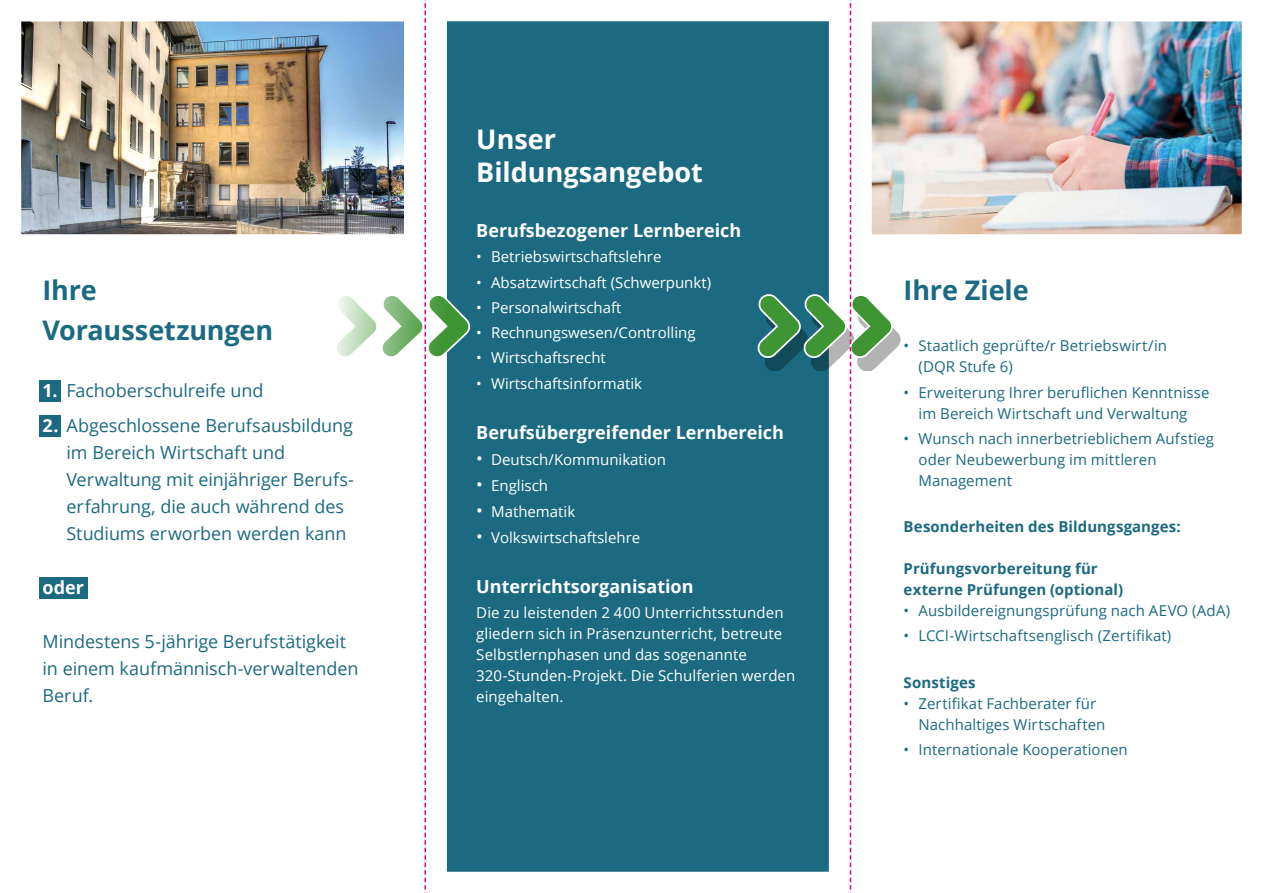
<style>
.page{position:relative;width:1263px;height:893px;background:#fff}
.page>*{position:absolute;margin:0;border:0;box-sizing:border-box;transform-origin:0 0}
.t1{font:700 27px/39.6px "Open Sans";letter-spacing:-.005em;color:#1c6a81}
.t2{font:700 27px/32.4px "Open Sans";color:#fff}
.t3{font:18px/27px "Open Sans";letter-spacing:-.005em;color:#1c6a81}
.t4{font:700 18px "Open Sans";color:#fff}
.t5{font:15px/21px "Open Sans";color:#fff}
.t6{font:15px/21px "Open Sans";letter-spacing:.005em;color:#1c6a81}
.t7{font:700 15px/21px "Open Sans";letter-spacing:.005em;color:#1c6a81}
.s1{font-weight:700;color:#fff}
.s2{font-size:18px}
</style>
<div class="page">
<div style="left:39px;top:381px;width:22px;height:21px;background:#1c6a81"></div>
<div style="left:39px;top:416px;width:22px;height:21px;background:#1c6a81"></div>
<div style="left:39px;top:577px;width:49px;height:21px;background:#1c6a81"></div>
<div style="left:436px;top:11px;width:403px;height:871px;background:#1c6a81"></div>
<div style="left:426px;top:0;width:424px;height:893px;border:21px solid #fff"></div>
<div style="left:765px;top:307px;width:135px;height:64px;background:#000;opacity:.3"></div>
<img style="left:21px;top:21px;width:312px;height:214px">
<img style="left:894px;top:21px;width:348px;height:214px">
<svg style="left:333px;top:0;width:138px;height:893px"></svg>
<svg style="left:755px;top:0;width:139px;height:893px"></svg>
<h1 class="t1" style="left:43px;top:270px;width:232px">Ihre<br>Voraussetzungen</h1>
<p class="t3" style="left:43px;top:376px;width:222px"><span class="s1">1.</span> Fachoberschulreife und</p>
<p class="t3" style="left:67px;top:412px;width:289px;text-indent:-24px"><span class="s1">2.</span> Abgeschlossene Berufsausbildung im Bereich Wirtschaft und<br>Verwaltung mit einjähriger Berufs&shy;erfahrung, die auch während des<br>Studiums erworben werden kann</p>
<p class="t4" style="left:43px;top:575px;width:43px">oder</p>
<p class="t3" style="left:43px;top:628px;width:317px">Mindestens 5-jährige Berufstätigkeit in einem kaufmännisch-verwaltenden<br>Beruf.</p>
<h1 class="t2" style="left:476px;top:123px;width:228px">Unser<br>Bildungsangebot</h1>
<p class="t4" style="left:476px;top:218px;width:266px">Berufsbezogener Lernbereich</p>
<p class="t5" style="left:476px;top:246px;width:187px">• Betriebswirtschaftslehre</p>
<p class="t5" style="left:476px;top:271px;width:236px">• Absatzwirtschaft (Schwerpunkt)</p>
<p class="t5" style="left:476px;top:296px;width:147px">• Personalwirtschaft</p>
<p class="t5" style="left:476px;top:322px;width:221px">• Rechnungswesen/Controlling</p>
<p class="t5" style="left:476px;top:347px;width:131px">• Wirtschaftsrecht</p>
<p class="t5" style="left:476px;top:372px;width:167px">• Wirtschaftsinformatik</p>
<p class="t4" style="left:476px;top:420px;width:309px">Berufsübergreifender Lernbereich</p>
<p class="t5" style="left:476px;top:449px;width:191px"><span class="s2">•</span> Deutsch/Kommunikation</p>
<p class="t5" style="left:476px;top:474px;width:73px"><span class="s2">•</span> Englisch</p>
<p class="t5" style="left:476px;top:500px;width:100px"><span class="s2">•</span> Mathematik</p>
<p class="t5" style="left:476px;top:526px;width:165px"><span class="s2">•</span> Volkswirtschaftslehre</p>
<p class="t4" style="left:476px;top:574px;width:219px">Unterrichtsorganisation</p>
<p class="t5" style="left:476px;top:602px;width:321px">Die zu leistenden 2 400 Unterrichtsstunden gliedern sich in Präsenzunterricht, betreute Selbstlernphasen und das sogenannte 320-Stunden-Projekt. Die Schulferien werden eingehalten.</p>
<h1 class="t1" style="left:904px;top:270px;width:127px">Ihre Ziele</h1>
<p class="t6" style="left:918px;top:335px;width:250px;text-indent:-15px">• Staatlich geprüfte/r Betriebswirt/in (DQR Stufe 6)</p>
<p class="t6" style="left:904px;top:381px;width:307px;text-align:center">• Erweiterung Ihrer beruflichen Kenntnisse im Bereich Wirtschaft und Verwaltung</p>
<p class="t6" style="left:918px;top:427px;width:297px;text-indent:-15px">• Wunsch nach innerbetrieblichem Aufstieg oder Neubewerbung im mittleren<br>Management</p>
<p class="t7" style="left:904px;top:516px;width:279px">Besonderheiten des Bildungsganges:</p>
<p class="t7" style="left:904px;top:558px;width:221px">Prüfungsvorbereitung für externe Prüfungen (optional)</p>
<p class="t6" style="left:904px;top:600px;width:328px">• Ausbildereignungsprüfung nach AEVO (AdA)</p>
<p class="t6" style="left:904px;top:625px;width:269px">• LCCI-Wirtschaftsenglisch (Zertifikat)</p>
<p class="t7" style="left:904px;top:671px;width:73px">Sonstiges</p>
<p class="t6" style="left:918px;top:692px;width:188px;text-indent:-15px">• Zertifikat Fachberater für<br>Nachhaltiges Wirtschaften</p>
<p class="t6" style="left:904px;top:738px;width:226px">• Internationale Kooperationen</p>
</div>
